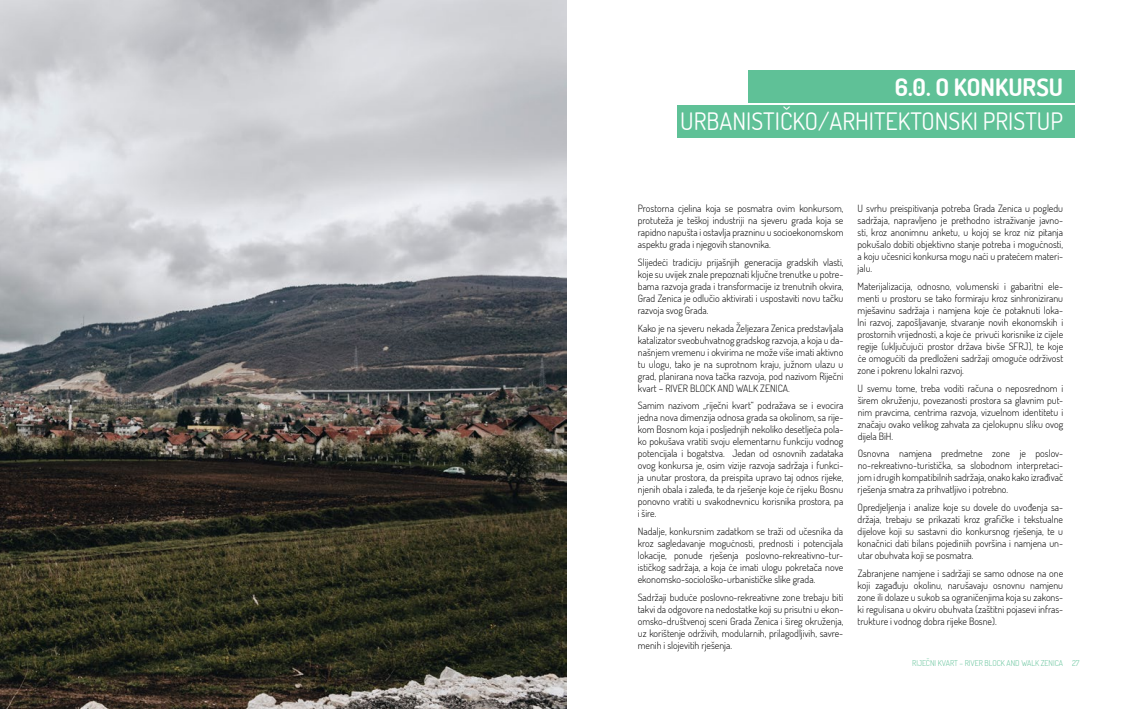
<style>
.page{position:relative;width:1134px;height:709px;background:#fff}
.page>*{position:absolute;margin:0;border:0;box-sizing:border-box;transform-origin:0 0}
.t1{font:24px "Dosis";color:#fff}
.t2{font:700 24px "Dosis";color:#fff}
.t3{font:300 10px/12px "Dosis";color:#000;text-align:justify}
.t4{font:300 8px "Dosis";color:#5fc197}
</style>
<div class="page">
<img style="left:0;top:0;width:567px;height:709px">
<div style="left:677px;top:106px;width:397px;height:32px;background:#5fc197"></div>
<div style="left:748px;top:71px;width:326px;height:32px;background:#5fc197"></div>
<h1 class="t2" style="left:895px;top:71px;width:170px">6.0. O KONKURSU</h1>
<h1 class="t1" style="left:680px;top:105px;width:384px">URBANISTIČKO/ARHITEKTONSKI PRISTUP</h1>
<p class="t3" style="left:638px;top:202px;width:207px">Prostorna cjelina koja se posmatra ovim konkursom, protuteža je teškoj industriji na sjeveru grada koja se rapidno napušta i ostavlja prazninu u socioekonomskom aspektu grada i njegovih stanovnika.</p>
<p class="t3" style="left:638px;top:256px;width:207px">Slijedeći tradiciju prijašnjih generacija gradskih vlasti, koje su uvijek znale prepoznati ključne trenutke u potre&shy;bama razvoja grada i transformacije iz trenutnih okvira, Grad Zenica je odlučio aktivirati i uspostaviti novu tačku razvoja svog Grada.</p>
<p class="t3" style="left:638px;top:322px;width:207px">Kako je na sjeveru nekada Željezara Zenica predstavljala katalizator sveobuhvatnog gradskog razvoja, a koja u da&shy;našnjem vremenu i okvirima ne može više imati aktivno tu ulogu, tako je na suprotnom kraju, južnom ulazu u grad, planirana nova tačka razvoja, pod nazivom Riječni kvart – RIVER BLOCK AND WALK ZENICA.</p>
<p class="t3" style="left:638px;top:399px;width:207px">Samim nazivom „riječni kvart“ podražava se i evocira jedna nova dimenzija odnosa grada sa okolinom, sa rije&shy;kom Bosnom koja i posljednjih nekoliko desetljeća pola&shy;ko pokušava vratiti svoju elementarnu funkciju vodnog potencijala i bogatstva. Jedan od osnovnih zadataka ovog konkursa je, osim vizije razvoja sadržaja i funkci&shy;ja unutar prostora, da preispita upravo taj odnos rijeke, njenih obala i zaleđa, te da rješenje koje će rijeku Bosnu ponovno vratiti u svakodnevnicu korisnika prostora, pa i šire.</p>
<p class="t3" style="left:638px;top:525px;width:207px">Nadalje, konkursnim zadatkom se traži od učesnika da kroz sagledavanje mogućnosti, prednosti i potencijala lokacije, ponude rješenja poslovno-rekreativno-tur&shy;ističkog sadržaja, a koja će imati ulogu pokretača nove ekonomsko-sociološko-urbanističke slike grada.</p>
<p class="t3" style="left:638px;top:591px;width:207px">Sadržaji buduće poslovno-rekreativne zone trebaju biti takvi da odgovore na nedostatke koji su prisutni u ekon&shy;omsko-društvenoj sceni Grada Zenica i šireg okruženja, uz korištenje održivih, modularnih, prilagodljivih, savre&shy;menih i slojevitih rješenja.</p>
<p class="t3" style="left:857px;top:202px;width:207px">U svrhu preispitivanja potreba Grada Zenica u pogledu sadržaja, napravljeno je prethodno istraživanje javno&shy;sti, kroz anonimnu anketu, u kojoj se kroz niz pitanja pokušalo dobiti objektivno stanje potreba i mogućnosti, a koju učesnici konkursa mogu naći u pratećem materi&shy;jalu.</p>
<p class="t3" style="left:858px;top:280px;width:207px">Materijalizacija, odnosno, volumenski i gabaritni ele&shy;menti u prostoru se tako formiraju kroz sinhroniziranu mješavinu sadržaja i namjena koje će potaknuti loka&shy;lni razvoj, zapošljavanje, stvaranje novih ekonomskih i prostornih vrijednosti, a koje će privući korisnike iz cijele regije (uključujući prostor država bivše SFRJ), te koje će omogućiti da predloženi sadržaji omoguće održivost zone i pokrenu lokalni razvoj.</p>
<p class="t3" style="left:858px;top:382px;width:207px">U svemu tome, treba voditi računa o neposrednom i širem okruženju, povezanosti prostora sa glavnim put&shy;nim pravcima, centrima razvoja, vizuelnom identitetu i značaju ovako velikog zahvata za cjelokupnu sliku ovog dijela BiH.</p>
<p class="t3" style="left:858px;top:447px;width:207px">Osnovna namjena predmetne zone je poslov&shy;no-rekreativno-turistička, sa slobodnom interpretaci&shy;jomi drugih kompatibilnih sadržaja, onako kako izrađivač rješenja smatra za prihvatljivo i potrebno.</p>
<p class="t3" style="left:858px;top:501px;width:207px">Opredjeljenja i analize koje su dovele do uvođenja sa&shy;držaja, trebaju se prikazati kroz grafičke i tekstualne dijelove koji su sastavni dio konkursnog rješenja, te u konačnici dati bilans pojediniih površina i namjena un&shy;utar obuhvata koji se posmatra.</p>
<p class="t3" style="left:858px;top:567px;width:207px">Zabranjene namjene i sadržaji se samo odnose na one koji zagađuju okolinu, narušavaju osnovnu namjenu zone ili dolaze u sukob sa ograničenjima koja su zakons&shy;ki regulisana u okviru obuhvata (zaštitni pojasevi infras&shy;trukture i vodnog dobra rijeke Bosne).</p>
<p class="t4" style="left:912px;top:658px;width:169px">RIJEČNI KVART – RIVER BLOCK AND WALK ZENICA 27</p>
</div>
